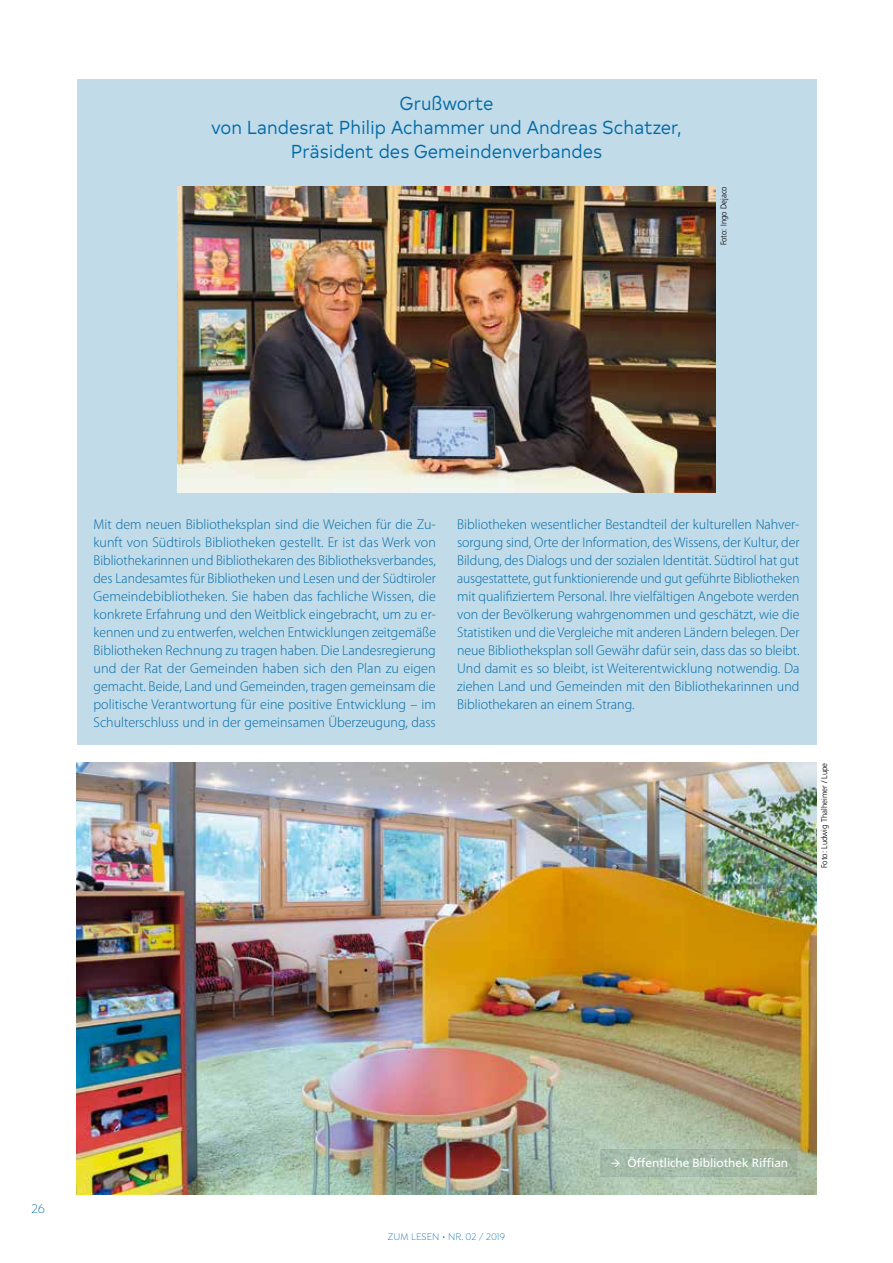
<style>
.page{position:relative;width:893px;height:1263px;background:#fff}
.page>*{position:absolute;margin:0;border:0;box-sizing:border-box;transform-origin:0 0}
.t1{font:18.75px/24px "Typold Book 500";color:#006aa7;text-align:center;scale:.93 1}
.t2{font:300 14.25px/18px "Myriad Pro";color:#006aa7;text-align:justify}
.t3{font:300 13.5px "Isidora";color:#006aa7}
.t4{font:12px "Frutiger";letter-spacing:-.01em;color:#fff}
.t5{font:300 10.2px "Isidora";color:#006aa7}
.t6{font:300 8.25px "Frutiger";color:#000;scale:.95 1}
</style>
<div class="page">
<img style="left:77px;top:763px;width:739px;height:432px">
<div style="left:77px;top:79px;width:739px;height:665px;background:#c1dbe8"></div>
<img style="left:178px;top:187px;width:537px;height:306px">
<svg style="left:601px;top:1149px;width:197px;height:28px"></svg>
<h1 class="t1" style="left:211px;top:90px;width:507px">Grußworte<br>von Landesrat Philip Achammer und Andreas Schatzer,<br>Präsident des Gemeindenverbandes</h1>
<p class="t6" style="left:719px;top:245px;width:63px;rotate:-90deg">Foto: Ingo Dejaco</p>
<p class="t2" style="left:94px;top:515px;width:344px">Mit dem neuen Bibliotheksplan sind die Weichen für die Zu&shy;kunft von Südtirols Bibliotheken gestellt. Er ist das Werk von Bibliothekarinnen und Bibliothekaren des Bibliotheksverbandes, des Landesamtes für Bibliotheken und Lesen und der Südtiroler Gemeindebibliotheken. Sie haben das fachliche Wissen, die konkrete Erfahrung und den Weitblick eingebracht, um zu er&shy;kennen und zu entwerfen, welchen Entwicklungen zeitgemäße Bibliotheken Rechnung zu tragen haben. Die Landesregierung und der Rat der Gemeinden haben sich den Plan zu eigen gemacht. Beide, Land und Gemeinden, tragen gemeinsam die politische Verantwortung für eine positive Entwicklung – im Schulterschluss und in der gemeinsamen Überzeugung, dass</p>
<p class="t2" style="left:457px;top:515px;width:344px">Bibliotheken wesentlicher Bestandteil der kulturellen Nahver&shy;sorgung sind, Orte der Information, des Wissens, der Kultur, der Bildung, des Dialogs und der sozialen Identität. Südtirol hat gut ausgestattete, gut funktionierende und gut geführte Bibliotheken mit qualifiziertem Personal. Ihre vielfältigen Angebote werden von der Bevölkerung wahrgenommen und geschätzt, wie die Statistiken und die Vergleiche mit anderen Ländern belegen. Der neue Bibliotheksplan soll Gewähr dafür sein, dass das so bleibt.<br>Und damit es so bleibt, ist Weiterentwicklung notwendig. Da ziehen Land und Gemeinden mit den Bibliothekarinnen und Bibliothekaren an einem Strang.</p>
<p class="t6" style="left:820px;top:868px;width:112px;rotate:-90deg">Foto: Ludwig Thalheimer / Lupe</p>
<p class="t3" style="left:32px;top:1201px;width:15px">26</p>
<p class="t5" style="left:388px;top:1231px;width:119px">ZUM LESEN • NR. 02 / 2019</p>
<p class="t4" style="left:610px;top:1156px;width:179px">→ Öffentliche Bibliothek Riffian</p>
</div>
